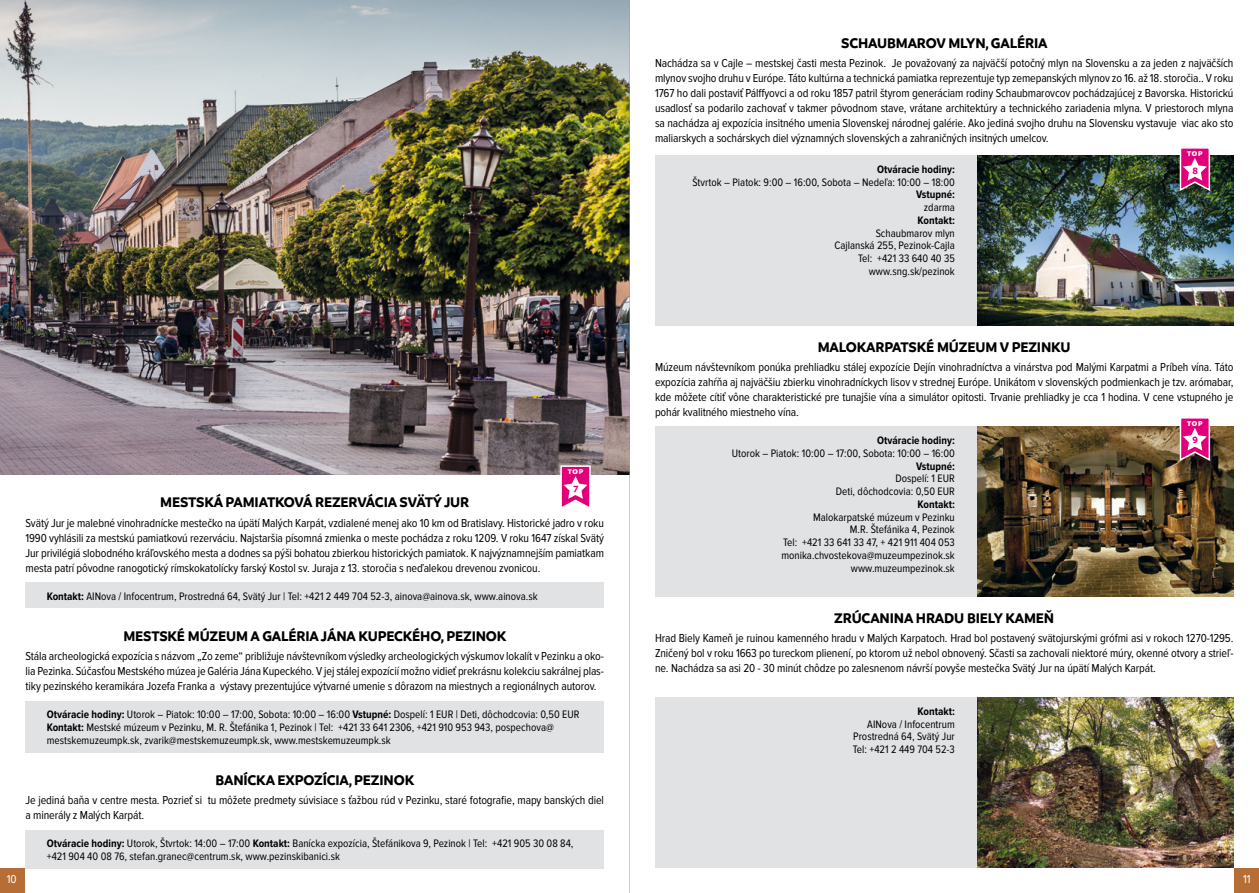
<style>
.page{position:relative;width:1259px;height:893px;background:#fff}
.page>*{position:absolute;margin:0;border:0;box-sizing:border-box;transform-origin:0 0}
.t1{font:700 15px "Branding";letter-spacing:-.01em;color:#000}
.t2{font:12px/15px "Proxima Nova Cond";letter-spacing:-.01em;color:#000;text-align:justify}
.t3{font:12px "Proxima Nova Cond";color:#fff}
.t4{font:11.25px/12.8px "Proxima Nova Cond";color:#000;text-align:right}
.t5{font:700 11.25px "Proxima Nova Cond";color:#000}
.t6{font:700 9.75px "Branding";color:#e2007a}
.t7{font:900 7.5px "Branding";letter-spacing:.09em;color:#fff}
.s1{font-weight:700}
</style>
<div class="page">
<img style="left:0;top:0;width:629px;height:475px">
<div style="left:1234px;top:869px;width:25px;height:24px;background:#b66e36"></div>
<div style="left:0;top:869px;width:25px;height:24px;background:#b66e36"></div>
<img style="left:976px;top:155px;width:257px;height:171px">
<img style="left:976px;top:427px;width:257px;height:170px">
<img style="left:976px;top:697px;width:257px;height:170px">
<svg style="left:1179px;top:148px;width:31px;height:43px"></svg>
<svg style="left:1179px;top:418px;width:31px;height:43px"></svg>
<div style="left:655px;top:155px;width:321px;height:171px;background:#e1e2e3"></div>
<div style="left:26px;top:582px;width:578px;height:26px;background:#e1e2e3"></div>
<div style="left:655px;top:427px;width:321px;height:170px;background:#e1e2e3"></div>
<div style="left:26px;top:701px;width:578px;height:51px;background:#e1e2e3"></div>
<div style="left:655px;top:697px;width:321px;height:170px;background:#e1e2e3"></div>
<div style="left:26px;top:830px;width:578px;height:39px;background:#e1e2e3"></div>
<svg style="left:560px;top:465px;width:31px;height:42px"></svg>
<hr style="left:629px;top:0;width:1px;height:893px;background:#9c9e9f">
<p class="t1" style="left:841px;top:34px;width:208px">SCHAUBMAROV MLYN, GALÉRIA</p>
<p class="t2" style="left:655px;top:56px;width:580px">Nachádza sa v Cajle – mestskej časti mesta Pezinok. Je považovaný za najväčší potočný mlyn na Slovensku a za jeden z najväčších mlynov svojho druhu v Európe. Táto kultúrna a technická pamiatka reprezentuje typ zemepanských mlynov zo 16. až 18. storočia.. V roku 1767 ho dali postaviť Pálffyovci a od roku 1857 patril štyrom generáciam rodiny Schaubmarovcov pochádzajúcej z Bavorska. Historickú usadlosť sa podarilo zachovať v takmer pôvodnom stave, vrátane architektúry a technického zariadenia mlyna. V priestoroch mlyna sa nachádza aj expozícia insitného umenia Slovenskej národnej galérie. Ako jediná svojho druhu na Slovensku vystavuje viac ako sto maliarskych a sochárskych diel významných slovenských a zahraničných insitných umelcov.</p>
<p class="t5" style="left:877px;top:163px;width:79px">Otváracie hodiny:</p>
<p class="t4" style="left:692px;top:176px;width:264px">Štvrtok – Piatok: 9:00 – 16:00, Sobota – Nedeľa: 10:00 – 18:00</p>
<p class="t5" style="left:916px;top:188px;width:40px">Vstupné:</p>
<p class="t4" style="left:924px;top:201px;width:32px">zdarma</p>
<p class="t5" style="left:917px;top:214px;width:39px">Kontakt:</p>
<p class="t4" style="left:834px;top:227px;width:122px">Schaubmarov mlyn<br>Cajlanská 255, Pezinok-Cajla<br>Tel: +421 33 640 40 35 www.sng.sk/pezinok</p>
<p class="t7" style="left:1187px;top:149px;width:17px">TOP</p>
<p class="t6" style="left:1192px;top:165px;width:7px">8</p>
<p class="t7" style="left:568px;top:467px;width:17px">TOP</p>
<p class="t6" style="left:573px;top:483px;width:6px">7</p>
<p class="t1" style="left:160px;top:494px;width:310px">MESTSKÁ PAMIATKOVÁ REZERVÁCIA SVÄTÝ JUR</p>
<p class="t2" style="left:26px;top:515px;width:580px">Svätý Jur je malebné vinohradnícke mestečko na úpätí Malých Karpát, vzdialené menej ako 10 km od Bratislavy. Historické jadro v roku 1990 vyhlásili za mestskú pamiatkovú rezerváciu. Najstaršia písomná zmienka o meste pochádza z roku 1209. V roku 1647 získal Svätý Jur privilégiá slobodného kráľovského mesta a dodnes sa pýši bohatou zbierkou historických pamiatok. K najvýznamnejším pamiatkam mesta patrí pôvodne ranogotický rímskokatolícky farský Kostol sv. Juraja z 13. storočia s neďalekou drevenou zvonicou.</p>
<p class="t4" style="left:47px;top:590px;width:492px"><span class="s1">Kontakt:</span> AINova / Infocentrum, Prostredná 64, Svätý Jur | Tel: +421 2 449 704 52-3, ainova@ainova.sk, www.ainova.sk</p>
<p class="t1" style="left:123px;top:627px;width:384px">MESTSKÉ MÚZEUM A GALÉRIA JÁNA KUPECKÉHO, PEZINOK</p>
<p class="t2" style="left:26px;top:649px;width:580px">Stála archeologická expozícia s názvom „Zo zeme“ približuje návštevníkom výsledky archeologických výskumov lokalít v Pezinku a oko&shy;lia Pezinka. Súčasťou Mestského múzea je Galéria Jána Kupeckého. V jej stálej expozícií možno vidieť prekrásnu kolekciu sakrálnej plas&shy;tiky pezinského keramikára Jozefa Franka a výstavy prezentujúce výtvarné umenie s dôrazom na miestnych a regionálnych autorov.</p>
<p class="t1" style="left:818px;top:339px;width:254px">MALOKARPATSKÉ MÚZEUM V PEZINKU</p>
<p class="t2" style="left:655px;top:360px;width:580px">Múzeum návštevníkom ponúka prehliadku stálej expozície Dejín vinohradníctva a vinárstva pod Malými Karpatmi a Príbeh vína. Táto expozícia zahŕňa aj najväčšiu zbierku vinohradníckych lisov v strednej Európe. Unikátom v slovenských podmienkach je tzv. arómabar, kde môžete cítiť vône charakteristické pre tunajšie vína a simulátor opitosti. Trvanie prehliadky je cca 1 hodina. V cene vstupného je pohár kvalitného miestneho vína.</p>
<p class="t5" style="left:877px;top:434px;width:79px">Otváracie hodiny:</p>
<p class="t4" style="left:731px;top:447px;width:225px">Utorok – Piatok: 10:00 – 17:00, Sobota: 10:00 – 16:00</p>
<p class="t5" style="left:916px;top:460px;width:40px">Vstupné:</p>
<p class="t4" style="left:835px;top:473px;width:121px">Dospelí: 1 EUR<br>Deti, dôchodcovia: 0,50 EUR</p>
<p class="t5" style="left:917px;top:498px;width:39px">Kontakt:</p>
<p class="t4" style="left:781px;top:511px;width:175px">Malokarpatské múzeum v Pezinku<br>M.R. Štefánika 4, Pezinok<br>Tel: +421 33 641 33 47, + 421 911 404 053 monika.chvostekova@muzeumpezinok.sk www.muzeumpezinok.sk</p>
<p class="t7" style="left:1187px;top:419px;width:17px">TOP</p>
<p class="t6" style="left:1192px;top:435px;width:7px">9</p>
<p class="t1" style="left:834px;top:609px;width:221px">ZRÚCANINA HRADU BIELY KAMEŇ</p>
<p class="t2" style="left:655px;top:631px;width:580px">Hrad Biely Kameň je ruinou kamenného hradu v Malých Karpatoch. Hrad bol postavený svätojurskými grófmi asi v rokoch 1270-1295.<br>Zničený bol v roku 1663 po tureckom plienení, po ktorom už nebol obnovený. Sčasti sa zachovali niektoré múry, okenné otvory a strieľ&shy;ne. Nachádza sa asi 20 - 30 minút chôdze po zalesnenom návrší povyše mestečka Svätý Jur na úpätí Malých Karpát.</p>
<p class="t4" style="left:47px;top:708px;width:534px;text-align:left"><span class="s1">Otváracie hodiny:</span> Utorok – Piatok: 10:00 – 17:00, Sobota: 10:00 – 16:00 <span class="s1">Vstupné:</span> Dospelí: 1 EUR | Deti, dôchodcovia: 0,50 EUR<br><span class="s1">Kontakt:</span> Mestské múzeum v Pezinku, M. R. Štefánika 1, Pezinok | Tel: +421 33 641 2306, +421 910 953 943, pospechova@ mestskemuzeumpk.sk, zvarik@mestskemuzeumpk.sk, www.mestskemuzeumpk.sk</p>
<p class="t5" style="left:917px;top:705px;width:39px">Kontakt:</p>
<p class="t4" style="left:853px;top:718px;width:103px;text-align:justify;text-indent:14px">AINova / Infocentrum Prostredná 64, Svätý Jur Tel: +421 2 449 704 52-3</p>
<p class="t1" style="left:215px;top:772px;width:200px">BANÍCKA EXPOZÍCIA, PEZINOK</p>
<p class="t2" style="left:26px;top:793px;width:580px">Je jediná baňa v centre mesta. Pozrieť si tu môžete predmety súvisiace s ťažbou rúd v Pezinku, staré fotografie, mapy banských diel a minerály z Malých Karpát.</p>
<p class="t4" style="left:47px;top:837px;width:528px;text-align:left"><span class="s1">Otváracie hodiny:</span> Utorok, Štvrtok: 14:00 – 17:00 <span class="s1">Kontakt:</span> Banícka expozícia, Štefánikova 9, Pezinok | Tel: +421 905 30 08 84, +421 904 40 08 76, stefan.granec@centrum.sk, www.pezinskibanici.sk</p>
<p class="t3" style="left:7px;top:873px;width:11px">10</p>
<p class="t3" style="left:1243px;top:873px;width:9px">11</p>
</div>
